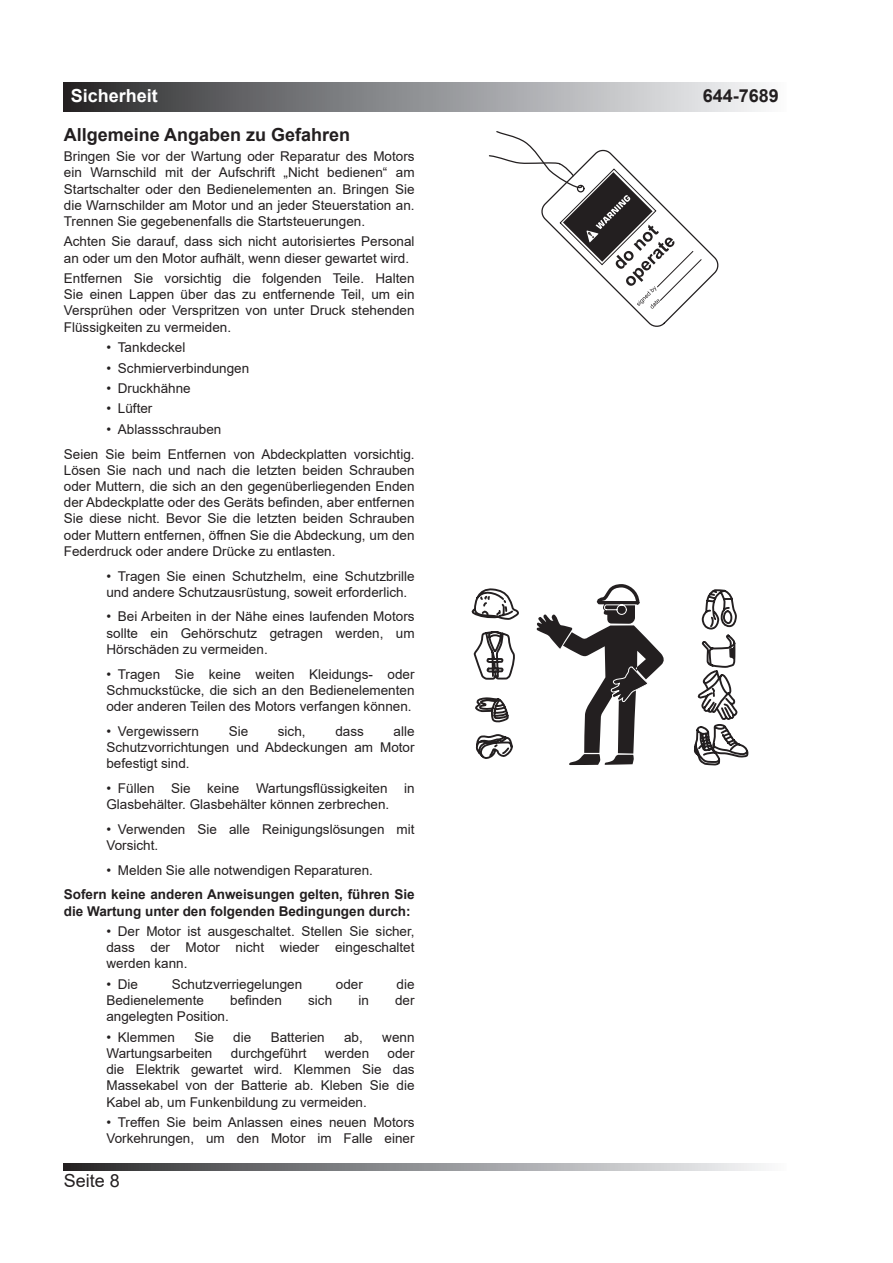
<style>
.page{position:relative;width:893px;height:1263px;background:#fff}
.page>*{position:absolute;margin:0;border:0;box-sizing:border-box;transform-origin:0 0}
.t1{font:700 18px "Arial";color:#231f20}
.t2{font:700 18px "Arial";color:#fff}
.t3{font:18px "Arial";color:#231f20}
.t4{font:13.5px/16.2px "Arial";color:#231f20;text-align:justify}
.t5{font:700 13.5px/16.2px "Arial";color:#231f20}
</style>
<div class="page">
<div style="left:64px;top:83px;width:723px;height:29px;background:linear-gradient(to right,#2b2b2e,#fafbfe)"></div>
<svg style="left:64px;top:1163px;width:700px;height:8px;background:#8f8f92"></svg>
<svg style="left:488px;top:131px;width:231px;height:196px"></svg>
<svg style="left:472px;top:588px;width:276px;height:177px"></svg>
<svg style="left:536px;top:584px;width:129px;height:181px"></svg>
<h1 class="t2" style="left:71px;top:83px;width:89px">Sicherheit</h1>
<h1 class="t1" style="left:703px;top:83px;width:78px">644-7689</h1>
<h1 class="t1" style="left:64px;top:122px;width:288px">Allgemeine Angaben zu Gefahren</h1>
<p class="t4" style="left:64px;top:148px;width:352px">Bringen Sie vor der Wartung oder Reparatur des Motors ein Warnschild mit der Aufschrift „Nicht bedienen“ am Startschalter oder den Bedienelementen an. Bringen Sie die Warnschilder am Motor und an jeder Steuerstation an.<br>Trennen Sie gegebenenfalls die Startsteuerungen.</p>
<p class="t4" style="left:64px;top:233px;width:352px">Achten Sie darauf, dass sich nicht autorisiertes Personal an oder um den Motor aufhält, wenn dieser gewartet wird.</p>
<p class="t4" style="left:64px;top:270px;width:352px">Entfernen Sie vorsichtig die folgenden Teile. Halten Sie einen Lappen über das zu entfernende Teil, um ein Versprühen oder Verspritzen von unter Druck stehenden Flüssigkeiten zu vermeiden.</p>
<p class="t4" style="left:106px;top:339px;width:81px">• Tankdeckel</p>
<p class="t4" style="left:106px;top:360px;width:144px">• Schmierverbindungen</p>
<p class="t4" style="left:106px;top:380px;width:86px">• Druckhähne</p>
<p class="t4" style="left:106px;top:401px;width:47px">• Lüfter</p>
<p class="t4" style="left:64px;top:417px;width:352px;line-height:24.8px;text-indent:43px">• Ablassschrauben<br>Seien Sie beim Entfernen von Abdeckplatten vorsichtig.</p>
<p class="t4" style="left:64px;top:462px;width:352px">Lösen Sie nach und nach die letzten beiden Schrauben oder Muttern, die sich an den gegenüberliegenden Enden der Abdeckplatte oder des Geräts befinden, aber entfernen Sie diese nicht. Bevor Sie die letzten beiden Schrauben oder Muttern entfernen, öffnen Sie die Abdeckung, um den Federdruck oder andere Drücke zu entlasten.</p>
<p class="t4" style="left:106px;top:568px;width:310px">• Tragen Sie einen Schutzhelm, eine Schutzbrille und andere Schutzausrüstung, soweit erforderlich.</p>
<p class="t4" style="left:106px;top:608px;width:310px">• Bei Arbeiten in der Nähe eines laufenden Motors sollte ein Gehörschutz getragen werden, um Hörschäden zu vermeiden.</p>
<p class="t4" style="left:106px;top:666px;width:310px">• Tragen Sie keine weiten Kleidungs- oder Schmuckstücke, die sich an den Bedienelementen oder anderen Teilen des Motors verfangen können.</p>
<p class="t4" style="left:106px;top:723px;width:94px">• Vergewissern</p>
<p class="t4" style="left:229px;top:723px;width:21px">Sie</p>
<p class="t4" style="left:278px;top:723px;width:29px">sich,</p>
<p class="t4" style="left:335px;top:723px;width:30px">dass</p>
<p class="t4" style="left:106px;top:723px;width:310px;text-indent:287px">alle Schutzvorrichtungen und Abdeckungen am Motor befestigt sind.</p>
<p class="t4" style="left:106px;top:780px;width:310px">• Füllen Sie keine Wartungsflüssigkeiten in<br>Glasbehälter. Glasbehälter können zerbrechen.</p>
<p class="t4" style="left:106px;top:821px;width:310px">• Verwenden Sie alle Reinigungslösungen mit<br>Vorsicht.</p>
<p class="t4" style="left:106px;top:862px;width:268px">• Melden Sie alle notwendigen Reparaturen.</p>
<p class="t5" style="left:64px;top:887px;width:352px">Sofern keine anderen Anweisungen gelten, führen Sie die Wartung unter den folgenden Bedingungen durch:</p>
<p class="t4" style="left:106px;top:923px;width:310px">• Der Motor ist ausgeschaltet. Stellen Sie sicher, dass der Motor nicht wieder eingeschaltet werden kann.</p>
<p class="t4" style="left:106px;top:976px;width:33px">• Die</p>
<p class="t4" style="left:172px;top:976px;width:132px">Schutzverriegelungen</p>
<p class="t4" style="left:336px;top:976px;width:29px">oder</p>
<p class="t4" style="left:397px;top:976px;width:20px">die</p>
<p class="t4" style="left:106px;top:992px;width:99px">Bedienelemente</p>
<p class="t4" style="left:230px;top:992px;width:53px">befinden</p>
<p class="t4" style="left:308px;top:992px;width:26px">sich</p>
<p class="t4" style="left:358px;top:992px;width:12px">in</p>
<p class="t4" style="left:395px;top:992px;width:21px">der</p>
<p class="t4" style="left:106px;top:1008px;width:124px">angelegten Position.</p>
<p class="t4" style="left:106px;top:1029px;width:70px">• Klemmen</p>
<p class="t4" style="left:194px;top:1029px;width:21px">Sie</p>
<p class="t4" style="left:233px;top:1029px;width:20px">die</p>
<p class="t4" style="left:271px;top:1029px;width:56px">Batterien</p>
<p class="t4" style="left:344px;top:1029px;width:20px">ab,</p>
<p class="t4" style="left:382px;top:1029px;width:34px">wenn</p>
<p class="t4" style="left:106px;top:1045px;width:108px">Wartungsarbeiten</p>
<p class="t4" style="left:231px;top:1045px;width:77px">durchgeführt</p>
<p class="t4" style="left:325px;top:1045px;width:46px">werden</p>
<p class="t4" style="left:106px;top:1045px;width:310px;text-indent:281px">oder die Elektrik gewartet wird. Klemmen Sie das Massekabel von der Batterie ab. Kleben Sie die Kabel ab, um Funkenbildung zu vermeiden.</p>
<p class="t4" style="left:106px;top:1114px;width:310px">• Treffen Sie beim Anlassen eines neuen Motors<br>Vorkehrungen, um den Motor im Falle einer</p>
<h1 class="t3" style="left:64px;top:1168px;width:58px">Seite 8</h1>
</div>
